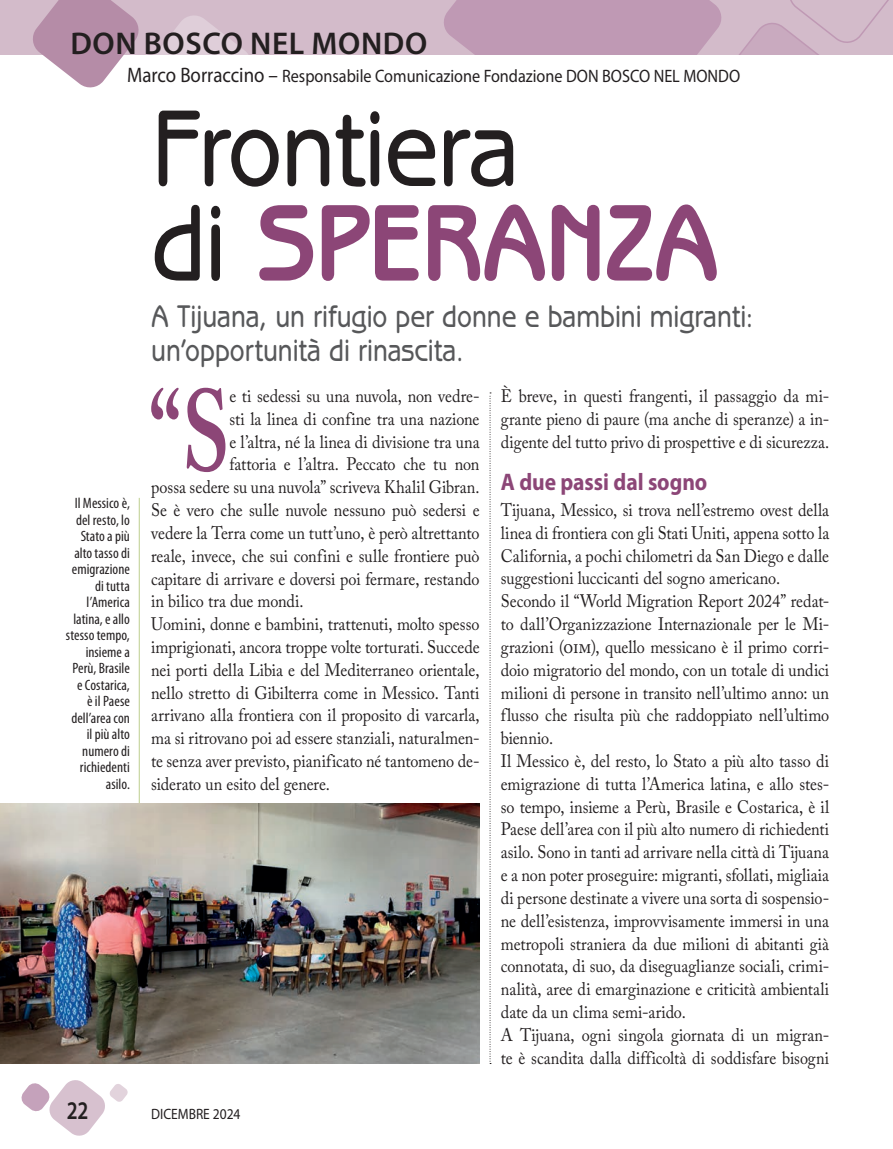
<style>
.page{position:relative;width:893px;height:1149px;background:#fff}
.page>*{position:absolute;margin:0;border:0;box-sizing:border-box;transform-origin:0 0}
.t1{font:600 114.15px "Adobe Caslon Pro";color:#8c4677;scale:.75 1}
.t2{font:500 109.5px/94.5px "Benguiat Gothic Std";letter-spacing:-.015em;color:#231f20;scale:.9 1}
.t3{font:500 31.5px/34.5px "Benguiat Gothic Std";color:#57585a;scale:.85 1}
.t4{font:600 31.5px "Myriad Pro";letter-spacing:.02em;color:#231f20}
.t5{font:600 25.5px "Myriad Pro";color:#231f20;scale:.8 1}
.t6{font:700 24px "Myriad Pro";letter-spacing:-.005em;color:#8c4677;scale:.9 1}
.t7{font:18px/22.8px "Adobe Caslon Pro";letter-spacing:-.005em;color:#231f20;text-align:justify;scale:.9 1}
.t8{font:18px "Myriad Pro";color:#231f20;scale:.9 1}
.t9{font:condensed 15px/16.5px "Myriad Pro";letter-spacing:.005em;color:#231f20;text-align:right}
.t10{font:15px "Myriad Pro";color:#231f20;scale:.9 1}
.s1{font-size:21px}
.s2{font-weight:700;color:#8c4677}
.s3{font-size:19.5px}
</style>
<div class="page">
<div style="left:0;top:0;width:893px;height:54px;background:#d3bbca"></div>
<svg style="left:444px;top:0;width:445px;height:54px"></svg>
<svg style="left:31px;top:0;width:222px;height:88px"></svg>
<svg style="left:21px;top:1080px;width:107px;height:56px"></svg>
<svg style="left:490px;top:392px;width:1px;height:670px"></svg>
<hr style="left:139px;top:497px;width:1px;height:308px;background:#bdce8e">
<img style="left:0;top:802px;width:480px;height:261px">
<h3 class="t4" style="left:70px;top:24px;width:358px">DON BOSCO NEL MONDO</h3>
<p class="t8" style="left:127px;top:65px;width:683px"><span class="s1">Marco Borraccino –</span> Responsabile Comunicazione Fondazione DON BOSCO NEL MONDO</p>
<h2 class="t2" style="left:151px;top:102px;width:633px">Frontiera<br>di <span class="s2">SPERANZA</span></h2>
<p class="t9" style="left:66px;top:494px;width:66px">Il Messico è, del resto, lo<br>Stato a più alto tasso di emigrazione di tutta l’America latina, e allo stesso tempo, insieme a<br>Perù, Brasile e Costarica,<br>è il Paese dell’area con il più alto numero di richiedenti asilo.</p>
<h3 class="t3" style="left:151px;top:299px;width:710px">A Tijuana, un rifugio per donne e bambini migranti: un’opportunità di rinascita.</h3>
<h1 class="t1" style="left:149px;top:364px;width:109px">“S</h1>
<p class="t7" style="left:229px;top:384px;width:279px">e ti sedessi su una nuvola, non vedre-</p>
<p class="t7" style="left:229px;top:407px;width:279px">sti la linea di confine tra una nazione</p>
<p class="t7" style="left:229px;top:430px;width:280px">e l’altra, né la linea di divisione tra una</p>
<p class="t7" style="left:229px;top:452px;width:279px">fattoria e l’altra. Peccato che tu non</p>
<p class="t7" style="left:151px;top:475px;width:366px">possa sedere su una nuvola” scriveva Khalil Gibran.</p>
<p class="t7" style="left:151px;top:498px;width:366px">Se è vero che sulle nuvole nessuno può sedersi e</p>
<p class="t7" style="left:151px;top:521px;width:366px">vedere la Terra come un tutt’uno, è però altrettanto</p>
<p class="t7" style="left:151px;top:544px;width:366px">reale, invece, che sui confini e sulle frontiere può</p>
<p class="t7" style="left:151px;top:566px;width:366px">capitare di arrivare e doversi poi fermare, restando</p>
<p class="t7" style="left:151px;top:589px;width:171px">in bilico tra due mondi.</p>
<p class="t7" style="left:151px;top:612px;width:366px">Uomini, donne e bambini, trattenuti, molto spesso</p>
<p class="t7" style="left:151px;top:635px;width:366px">imprigionati, ancora troppe volte torturati. Succede</p>
<p class="t7" style="left:151px;top:658px;width:366px">nei porti della Libia e del Mediterraneo orientale,</p>
<p class="t7" style="left:151px;top:680px;width:366px">nello stretto di Gibilterra come in Messico. Tanti</p>
<p class="t7" style="left:151px;top:703px;width:366px">arrivano alla frontiera con il proposito di varcarla,</p>
<p class="t7" style="left:151px;top:726px;width:366px">ma si ritrovano poi ad essere stanziali, naturalmen-</p>
<p class="t7" style="left:151px;top:749px;width:366px">te senza aver previsto, pianificato né tantomeno de-</p>
<p class="t7" style="left:151px;top:772px;width:200px">siderato un esito del genere.</p>
<p class="t7" style="left:501px;top:384px;width:366px">È breve, in questi frangenti, il passaggio da mi&shy;grante pieno di paure (ma anche di speranze) a in&shy;digente del tutto privo di prospettive e di sicurezza.</p>
<h3 class="t6" style="left:501px;top:466px;width:231px">A due passi dal sogno</h3>
<p class="t7" style="left:501px;top:498px;width:366px;text-align:left">Tijuana, Messico, si trova nell’estremo ovest della linea di frontiera con gli Stati Uniti, appena sotto la California, a pochi chilometri da San Diego e dalle suggestioni luccicanti del sogno americano.<br>Secondo il “World Migration Report 2024” redat&shy;to dall’Organizzazione Internazionale per le Mi&shy;grazioni (<span class="s3">oim</span>), quello messicano è il primo corri&shy;doio migratorio del mondo, con un totale di undici milioni di persone in transito nell’ultimo anno: un flusso che risulta più che raddoppiato nell’ultimo biennio.<br>Il Messico è, del resto, lo Stato a più alto tasso di emigrazione di tutta l’America latina, e allo stes&shy;so tempo, insieme a Perù, Brasile e Costarica, è il Paese dell’area con il più alto numero di richiedenti asilo. Sono in tanti ad arrivare nella città di Tijuana e a non poter proseguire: migranti, sfollati, migliaia di persone destinate a vivere una sorta di sospensio&shy;ne dell’esistenza, improvvisamente immersi in una metropoli straniera da due milioni di abitanti già connotata, di suo, da diseguaglianze sociali, crimi&shy;nalità, aree di emarginazione e criticità ambientali date da un clima semi-arido.<br>A Tijuana, ogni singola giornata di un migran&shy;te è scandita dalla difficoltà di soddisfare bisogni</p>
<h3 class="t5" style="left:67px;top:1093px;width:29px">22</h3>
<p class="t10" style="left:151px;top:1104px;width:101px">DICEMBRE 2024</p>
</div>
